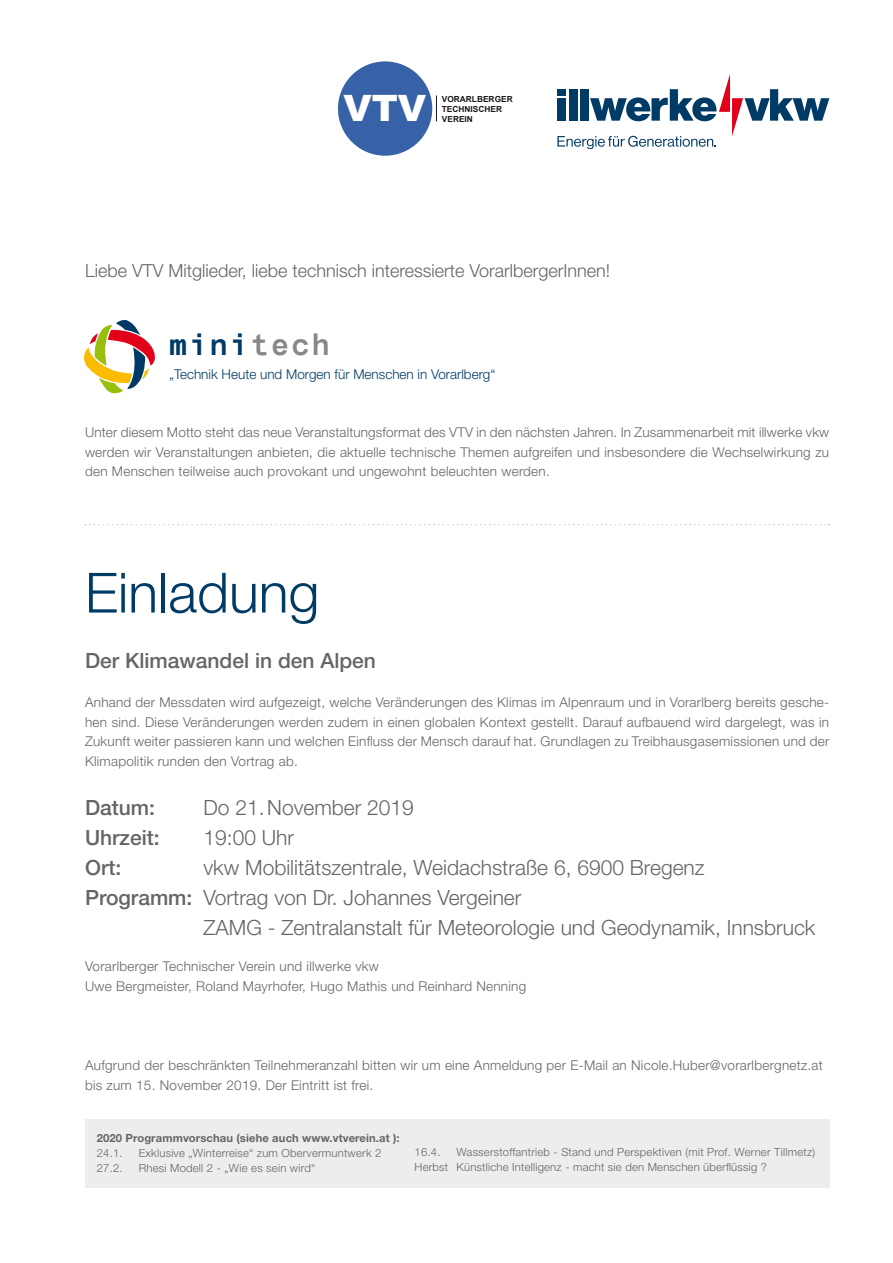
<style>
.page{position:relative;width:893px;height:1263px;background:#fff}
.page>*{position:absolute;margin:0;border:0;box-sizing:border-box;transform-origin:0 0}
.t1{font:300 55.5px "Helvetica Neue LT Std";color:#003b66}
.t2{font:900 36.3px "Arial";color:#fff}
.t3{font:30px "Arialmonospaced Boldfor SAP";letter-spacing:.08em;color:#003b66}
.t4{font:300 21px "Helvetica Neue LT Std";color:#646567}
.t5{font:500 21px "Helvetica Neue LT Std";color:#646567}
.t6{font:300 18px "Helvetica Neue LT Std";color:#646567}
.t7{font:300 13.5px/19.5px "Helvetica Neue LT Std";letter-spacing:.02em;color:#646567;text-align:justify}
.t8{font:300 13.5px "Helvetica Neue LT Std";color:#003b66}
.t9{font:300 11.25px "Helvetica Neue LT Std";letter-spacing:.02em;color:#646567}
.t10{font:700 11.25px "Helvetica Neue LT Std";letter-spacing:.01em;color:#646567}
.t11{font:700 8.4px "Arial";color:#1a171c}
.s1{color:#87888a}
.s2{font-weight:500}
</style>
<div class="page">
<div style="left:85px;top:1119px;width:744px;height:68px;background:#ededee"></div>
<svg style="left:85px;top:524px;width:744px;height:1px"></svg>
<svg style="left:557px;top:74px;width:272px;height:75px"></svg>
<div style="left:338px;top:61px;width:94px;height:95px;background:#3762a7;border-radius:50%"></div>
<svg style="left:436px;top:95px;width:1px;height:26px"></svg>
<svg style="left:84px;top:319px;width:71px;height:75px"></svg>
<p class="t2" style="left:343px;top:82px;width:84px">VTV</p>
<p class="t11" style="left:442px;top:93px;width:72px">VORARLBERGER</p>
<p class="t11" style="left:442px;top:103px;width:62px">TECHNISCHER</p>
<p class="t11" style="left:442px;top:113px;width:33px">VEREIN</p>
<p class="t6" style="left:85px;top:259px;width:527px">Liebe VTV Mitglieder, liebe technisch interessierte VorarlbergerInnen!</p>
<p class="t3" style="left:169px;top:326px;width:162px">mini<span class="s1">tech</span></p>
<p class="t8" style="left:169px;top:365px;width:328px">„Technik Heute und Morgen für Menschen in Vorarlberg“</p>
<p class="t7" style="left:85px;top:422px;width:746px">Unter diesem Motto steht das neue Veranstaltungsformat des VTV in den nächsten Jahren. In Zusammenarbeit mit illwerke vkw werden wir Veranstaltungen anbieten, die aktuelle technische Themen aufgreifen und insbesondere die Wechselwirkung zu den Menschen teilweise auch provokant und ungewohnt beleuchten werden.</p>
<p class="t1" style="left:85px;top:559px;width:236px">Einladung</p>
<p class="t5" style="left:85px;top:648px;width:292px">Der Klimawandel in den Alpen</p>
<p class="t7" style="left:85px;top:692px;width:746px">Anhand der Messdaten wird aufgezeigt, welche Veränderungen des Klimas im Alpenraum und in Vorarlberg bereits gesche&shy;hen sind. Diese Veränderungen werden zudem in einen globalen Kontext gestellt. Darauf aufbauend wird dargelegt, was in Zukunft weiter passieren kann und welchen Einfluss der Mensch darauf hat. Grundlagen zu Treibhausgasemissionen und der Klimapolitik runden den Vortrag ab.</p>
<p class="t5" style="left:85px;top:795px;width:71px">Datum:</p>
<p class="t4" style="left:204px;top:795px;width:212px">Do 21.November 2019</p>
<p class="t5" style="left:85px;top:825px;width:76px">Uhrzeit:</p>
<p class="t4" style="left:204px;top:825px;width:92px">19:00 Uhr</p>
<p class="t5" style="left:85px;top:855px;width:38px">Ort:</p>
<p class="t4" style="left:204px;top:855px;width:503px">vkw Mobilitätszentrale, Weidachstraße 6, 6900 Bregenz</p>
<p class="t4" style="left:85px;top:885px;width:438px"><span class="s2">Programm:</span> Vortrag von Dr. Johannes Vergeiner</p>
<p class="t4" style="left:204px;top:915px;width:613px">ZAMG - Zentralanstalt für Meteorologie und Geodynamik, Innsbruck</p>
<p class="t7" style="left:85px;top:956px;width:295px">Vorarlberger Technischer Verein und illwerke vkw</p>
<p class="t7" style="left:85px;top:976px;width:443px">Uwe Bergmeister, Roland Mayrhofer, Hugo Mathis und Reinhard Nenning</p>
<p class="t7" style="left:85px;top:1055px;width:739px">Aufgrund der beschränkten Teilnehmeranzahl bitten wir um eine Anmeldung per E-Mail an Nicole.Huber@vorarlbergnetz.at bis zum 15. November 2019. Der Eintritt ist frei.</p>
<p class="t10" style="left:97px;top:1131px;width:304px">2020 Programmvorschau (siehe auch www.vtverein.at ):</p>
<p class="t9" style="left:97px;top:1146px;width:27px">24.1.</p>
<p class="t9" style="left:139px;top:1146px;width:244px">Exklusive „Winterreise“ zum Obervermuntwerk 2</p>
<p class="t9" style="left:97px;top:1161px;width:27px">27.2.</p>
<p class="t9" style="left:139px;top:1161px;width:178px">Rhesi Modell 2 - „Wie es sein wird“</p>
<p class="t9" style="left:415px;top:1145px;width:27px">16.4.</p>
<p class="t9" style="left:457px;top:1145px;width:360px">Wasserstoffantrieb - Stand und Perspektiven (mit Prof. Werner Tillmetz)</p>
<p class="t9" style="left:415px;top:1160px;width:354px">Herbst Künstliche Intelligenz - macht sie den Menschen überflüssig ?</p>
</div>
